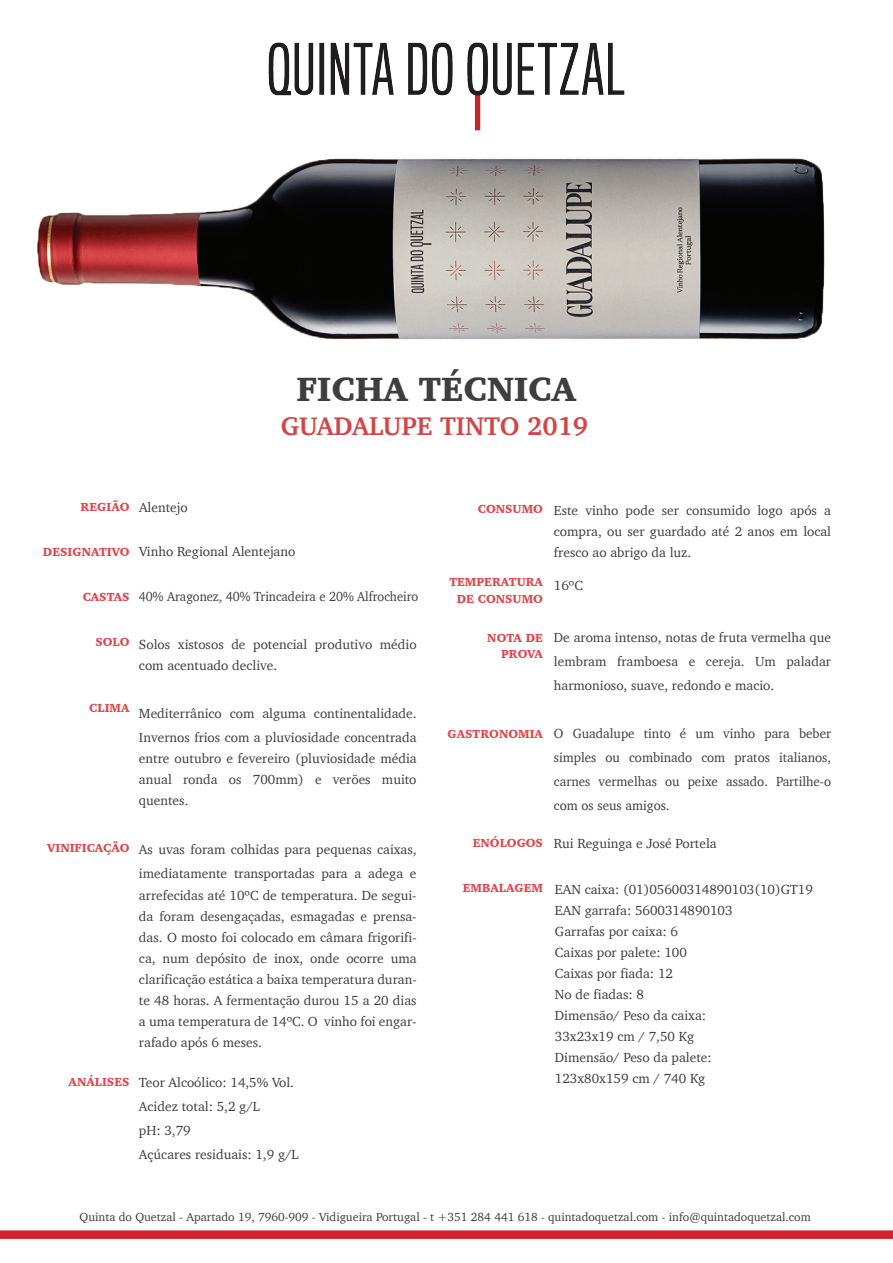
<style>
.page{position:relative;width:893px;height:1263px;background:#fff}
.page>*{position:absolute;margin:0;border:0;box-sizing:border-box;transform-origin:0 0}
.t1{font:900 34.5px "Charter";color:#3e3e3f}
.t2{font:700 26.1px "Charter";color:#d34545}
.t3{font:13.5px/21px "Charter";color:#3e3e3f}
.t4{font:13.5px "Charter";color:#3e3e3f;scale:.93 1}
.t5{font:900 12px/16.5px "Charter";color:#dc484e;text-align:right}
.t6{font:12px "Charter";color:#3e3e3f}
</style>
<div class="page">
<img style="left:268px;top:42px;width:357px;height:67px">
<div style="left:0;top:1230px;width:893px;height:9px;background:#d6202a"></div>
<img style="left:37px;top:109px;width:788px;height:231px">
<h1 class="t1" style="left:297px;top:368px;width:281px">FICHA TÉCNICA</h1>
<h2 class="t2" style="left:281px;top:404px;width:309px">GUADALUPE TINTO 2019</h2>
<p class="t5" style="left:81px;top:498px;width:50px">REGIÃO</p>
<p class="t5" style="left:43px;top:543px;width:88px">DESIGNATIVO</p>
<p class="t5" style="left:83px;top:588px;width:48px">CASTAS</p>
<p class="t5" style="left:95px;top:633px;width:36px">SOLO</p>
<p class="t5" style="left:89px;top:699px;width:42px">CLIMA</p>
<p class="t5" style="left:47px;top:839px;width:84px">VINIFICAÇÃO</p>
<p class="t5" style="left:69px;top:1073px;width:62px">ANÁLISES</p>
<p class="t3" style="left:139px;top:497px;width:50px">Alentejo</p>
<p class="t3" style="left:139px;top:541px;width:158px">Vinho Regional Alentejano</p>
<p class="t4" style="left:139px;top:585px;width:302px">40% Aragonez, 40% Trincadeira e 20% Alfrocheiro</p>
<p class="t3" style="left:139px;top:634px;width:279px">Solos xistosos de potencial produtivo médio com acentuado declive.</p>
<p class="t3" style="left:139px;top:701px;width:279px;line-height:24px">Mediterrânico com alguma continentalidade.<br>Invernos frios com a pluviosidade concentrada</p>
<p class="t3" style="left:139px;top:748px;width:279px;text-align:justify">entre outubro e fevereiro (pluviosidade média anual ronda os 700mm) e verões muito quentes.</p>
<p class="t3" style="left:139px;top:838px;width:279px;line-height:24px">As uvas foram colhidas para pequenas caixas, imediatamente transportadas para a adega e</p>
<p class="t3" style="left:139px;top:884px;width:279px;text-align:justify">arrefecidas até 10ºC de temperatura. De segui&shy;da foram desengaçadas, esmagadas e prensa&shy;das. O mosto foi colocado em câmara frigorifi&shy;ca, num depósito de inox, onde ocorre uma clarificação estática a baixa temperatura duran&shy;te 48 horas. A fermentação durou 15 a 20 dias a uma temperatura de 14ºC. O vinho foi engar&shy;rafado após 6 meses.</p>
<p class="t3" style="left:139px;top:1070px;width:161px;line-height:24px">Teor Alcoólico: 14,5% Vol.<br>Acidez total: 5,2 g/L<br>pH: 3,79<br>Açúcares residuais: 1,9 g/L</p>
<p class="t5" style="left:478px;top:500px;width:67px">CONSUMO</p>
<p class="t5" style="left:449px;top:573px;width:95px">TEMPERATURA<br>DE CONSUMO</p>
<p class="t5" style="left:487px;top:629px;width:57px">NOTA DE<br>PROVA</p>
<p class="t5" style="left:448px;top:725px;width:97px">GASTRONOMIA</p>
<p class="t5" style="left:473px;top:834px;width:72px">ENÓLOGOS</p>
<p class="t5" style="left:463px;top:879px;width:82px">EMBALAGEM</p>
<p class="t3" style="left:554px;top:499px;width:279px;text-align:justify">Este vinho pode ser consumido logo após a compra, ou ser guardado até 2 anos em local fresco ao abrigo da luz.</p>
<p class="t3" style="left:554px;top:574px;width:30px">16ºC</p>
<p class="t3" style="left:554px;top:625px;width:279px;line-height:24px;text-align:justify">De aroma intenso, notas de fruta vermelha que lembram framboesa e cereja. Um paladar harmonioso, suave, redondo e macio.</p>
<p class="t3" style="left:554px;top:721px;width:279px;line-height:24px;text-align:justify">O Guadalupe tinto é um vinho para beber simples ou combinado com pratos italianos, carnes vermelhas ou peixe assado. Partilhe-o com os seus amigos.</p>
<p class="t3" style="left:554px;top:832px;width:164px">Rui Reguinga e José Portela</p>
<p class="t3" style="left:555px;top:878px;width:259px">EAN caixa: (01)05600314890103(10)GT19<br>EAN garrafa: 5600314890103<br>Garrafas por caixa: 6<br>Caixas por palete: 100<br>Caixas por fiada: 12<br>No de fiadas: 8<br>Dimensão/ Peso da caixa:<br>33x23x19 cm / 7,50 Kg<br>Dimensão/ Peso da palete:<br>123x80x159 cm / 740 Kg</p>
<p class="t6" style="left:80px;top:1206px;width:733px">Quinta do Quetzal - Apartado 19, 7960-909 - Vidigueira Portugal - t +351 284 441 618 - quintadoquetzal.com - info@quintadoquetzal.com</p>
</div>
